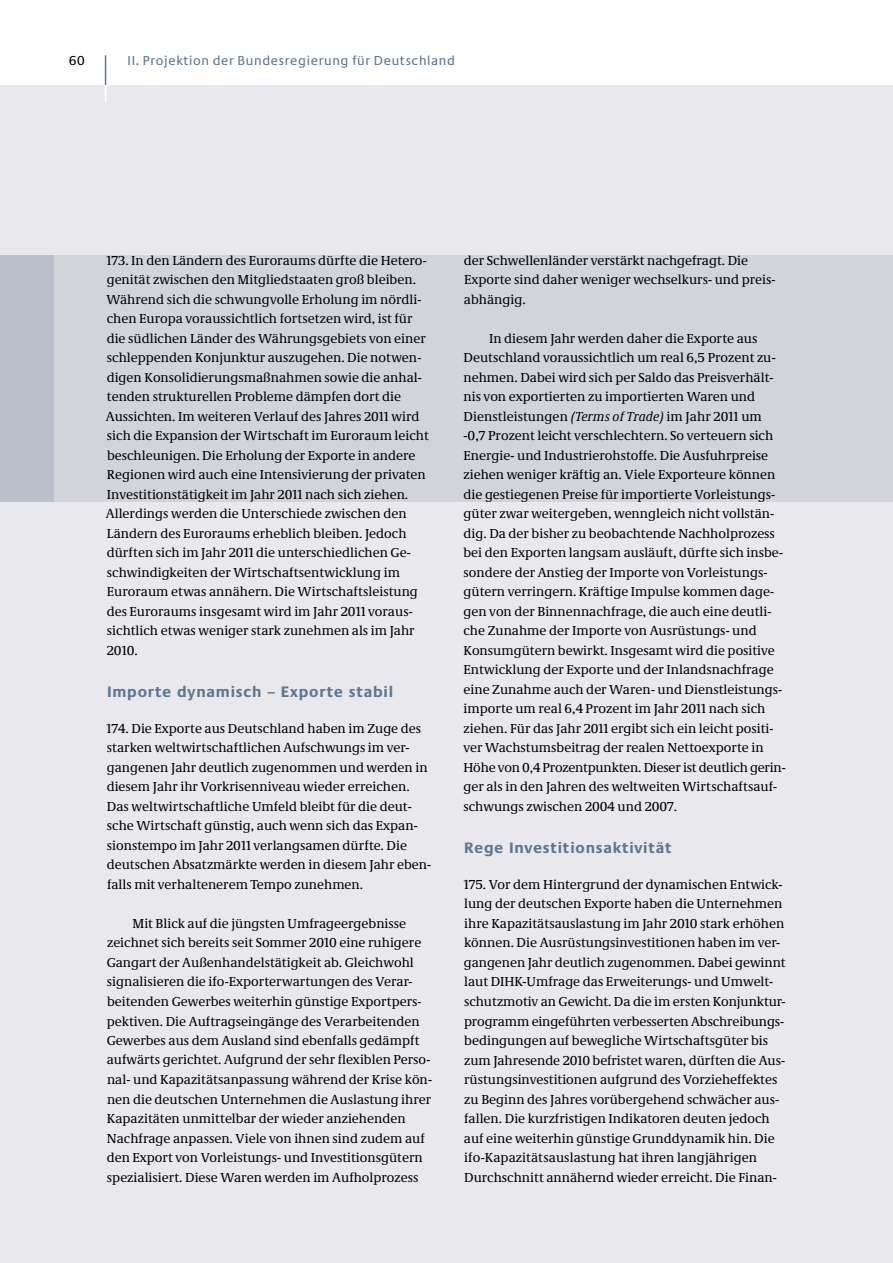
<style>
.page{position:relative;width:893px;height:1263px;background:#fff}
.page>*{position:absolute;margin:0;border:0;box-sizing:border-box;transform-origin:0 0}
.t1{font:700 15.75px "Neue Praxis";letter-spacing:.05em;color:#5f7891}
.t2{font:13.5px/19.5px "Neue Demos";color:#000}
.t3{font:13.5px "Neue Praxis";letter-spacing:.05em;color:#5f7891}
.t4{font:13.5px "Neue Praxis";color:#000}
.s1{font-style:italic}
</style>
<div class="page">
<div style="left:0;top:85px;width:893px;height:1178px;background:#e9e9ed"></div>
<div style="left:0;top:255px;width:893px;height:247px;background:#d2d4dc"></div>
<div style="left:0;top:255px;width:53px;height:247px;background:#babfcb"></div>
<hr style="left:105px;top:55px;width:1px;height:30px;background:#5f7891">
<svg style="left:105px;top:85px;width:1px;height:17px"></svg>
<p class="t4" style="left:69px;top:53px;width:18px">60</p>
<p class="t3" style="left:128px;top:53px;width:329px">II. Projektion der Bundesregierung für Deutschland</p>
<p class="t2" style="left:106px;top:250px;width:325px">173. In den Ländern des Euroraums dürfte die Hetero&shy;genität zwischen den Mitgliedstaaten groß bleiben.<br>Während sich die schwungvolle Erholung im nördli&shy;chen Europa voraussichtlich fortsetzen wird, ist für die südlichen Länder des Währungsgebiets von einer schleppenden Konjunktur auszugehen. Die notwen&shy;digen Konsolidierungsmaßnahmen sowie die anhal&shy;tenden strukturellen Probleme dämpfen dort die Aussichten. Im weiteren Verlauf des Jahres 2011 wird sich die Expansion der Wirtschaft im Euroraum leicht beschleunigen. Die Erholung der Exporte in andere Regionen wird auch eine Intensivierung der privaten Investitionstätigkeit im Jahr 2011 nach sich ziehen.<br>Allerdings werden die Unterschiede zwischen den Ländern des Euroraums erheblich bleiben. Jedoch dürften sich im Jahr 2011 die unterschiedlichen Ge&shy;schwindigkeiten der Wirtschaftsentwicklung im Euroraum etwas annähern. Die Wirtschaftsleistung des Euroraums insgesamt wird im Jahr 2011 voraus&shy;sichtlich etwas weniger stark zunehmen als im Jahr 2010.</p>
<h3 class="t1" style="left:107px;top:682px;width:288px">Importe dynamisch – Exporte stabil</h3>
<p class="t2" style="left:107px;top:718px;width:326px">174. Die Exporte aus Deutschland haben im Zuge des starken weltwirtschaftlichen Aufschwungs im ver&shy;gangenen Jahr deutlich zugenommen und werden in diesem Jahr ihr Vorkrisenniveau wieder erreichen.<br>Das weltwirtschaftliche Umfeld bleibt für die deut&shy;sche Wirtschaft günstig, auch wenn sich das Expan&shy;sionstempo im Jahr 2011 verlangsamen dürfte. Die deutschen Absatzmärkte werden in diesem Jahr eben&shy;falls mit verhaltenerem Tempo zunehmen.</p>
<p class="t2" style="left:107px;top:913px;width:327px;text-indent:26px">Mit Blick auf die jüngsten Umfrageergebnisse zeichnet sich bereits seit Sommer 2010 eine ruhigere Gangart der Außenhandelstätigkeit ab. Gleichwohl signalisieren die ifo-Exporterwartungen des Verar&shy;beitenden Gewerbes weiterhin günstige Exportpers&shy;pektiven. Die Auftragseingänge des Verarbeitenden Gewerbes aus dem Ausland sind ebenfalls gedämpft aufwärts gerichtet. Aufgrund der sehr flexiblen Perso&shy;nal- und Kapazitätsanpassung während der Krise kön&shy;nen die deutschen Unternehmen die Auslastung ihrer Kapazitäten unmittelbar der wieder anziehenden Nachfrage anpassen. Viele von ihnen sind zudem auf den Export von Vorleistungs- und Investitionsgütern spezialisiert. Diese Waren werden im Aufholprozess</p>
<p class="t2" style="left:464px;top:250px;width:313px">der Schwellenländer verstärkt nachgefragt. Die<br>Exporte sind daher weniger wechselkurs- und preis&shy;abhängig.</p>
<p class="t2" style="left:463px;top:328px;width:324px;text-indent:26px">In diesem Jahr werden daher die Exporte aus Deutschland voraussichtlich um real 6,5 Prozent zu&shy;nehmen. Dabei wird sich per Saldo das Preisverhält&shy;nis von exportierten zu importierten Waren und Dienstleistungen <span class="s1">(Terms of Trade)</span> im Jahr 2011 um -0,7 Prozent leicht verschlechtern. So verteuern sich Energie- und Industrierohstoffe. Die Ausfuhrpreise ziehen weniger kräftig an. Viele Exporteure können die gestiegenen Preise für importierte Vorleistungs&shy;güter zwar weitergeben, wenngleich nicht vollstän&shy;dig. Da der bisher zu beobachtende Nachholprozess bei den Exporten langsam ausläuft, dürfte sich insbe&shy;sondere der Anstieg der Importe von Vorleistungs&shy;gütern verringern. Kräftige Impulse kommen dage&shy;gen von der Binnennachfrage, die auch eine deutli&shy;che Zunahme der Importe von Ausrüstungs- und Konsumgütern bewirkt. Insgesamt wird die positive Entwicklung der Exporte und der Inlandsnachfrage eine Zunahme auch der Waren- und Dienstleistungs&shy;importe um real 6,4 Prozent im Jahr 2011 nach sich ziehen. Für das Jahr 2011 ergibt sich ein leicht positi&shy;ver Wachstumsbeitrag der realen Nettoexporte in Höhe von 0,4 Prozentpunkten. Dieser ist deutlich gerin&shy;ger als in den Jahren des weltweiten Wirtschaftsauf&shy;schwungs zwischen 2004 und 2007.</p>
<h3 class="t1" style="left:464px;top:838px;width:209px">Rege Investitionsaktivität</h3>
<p class="t2" style="left:464px;top:874px;width:323px">175. Vor dem Hintergrund der dynamischen Entwick&shy;lung der deutschen Exporte haben die Unternehmen ihre Kapazitätsauslastung im Jahr 2010 stark erhöhen können. Die Ausrüstungsinvestitionen haben im ver&shy;gangenen Jahr deutlich zugenommen. Dabei gewinnt laut DIHK-Umfrage das Erweiterungs- und Umwelt&shy;schutzmotiv an Gewicht. Da die im ersten Konjunktur&shy;programm eingeführten verbesserten Abschreibungs&shy;bedingungen auf bewegliche Wirtschaftsgüter bis zum Jahresende 2010 befristet waren, dürften die Aus&shy;rüstungsinvestitionen aufgrund des Vorzieheffektes zu Beginn des Jahres vorübergehend schwächer aus&shy;fallen. Die kurzfristigen Indikatoren deuten jedoch auf eine weiterhin günstige Grunddynamik hin. Die ifo-Kapazitätsauslastung hat ihren langjährigen Durchschnitt annähernd wieder erreicht. Die Finan-</p>
</div>
